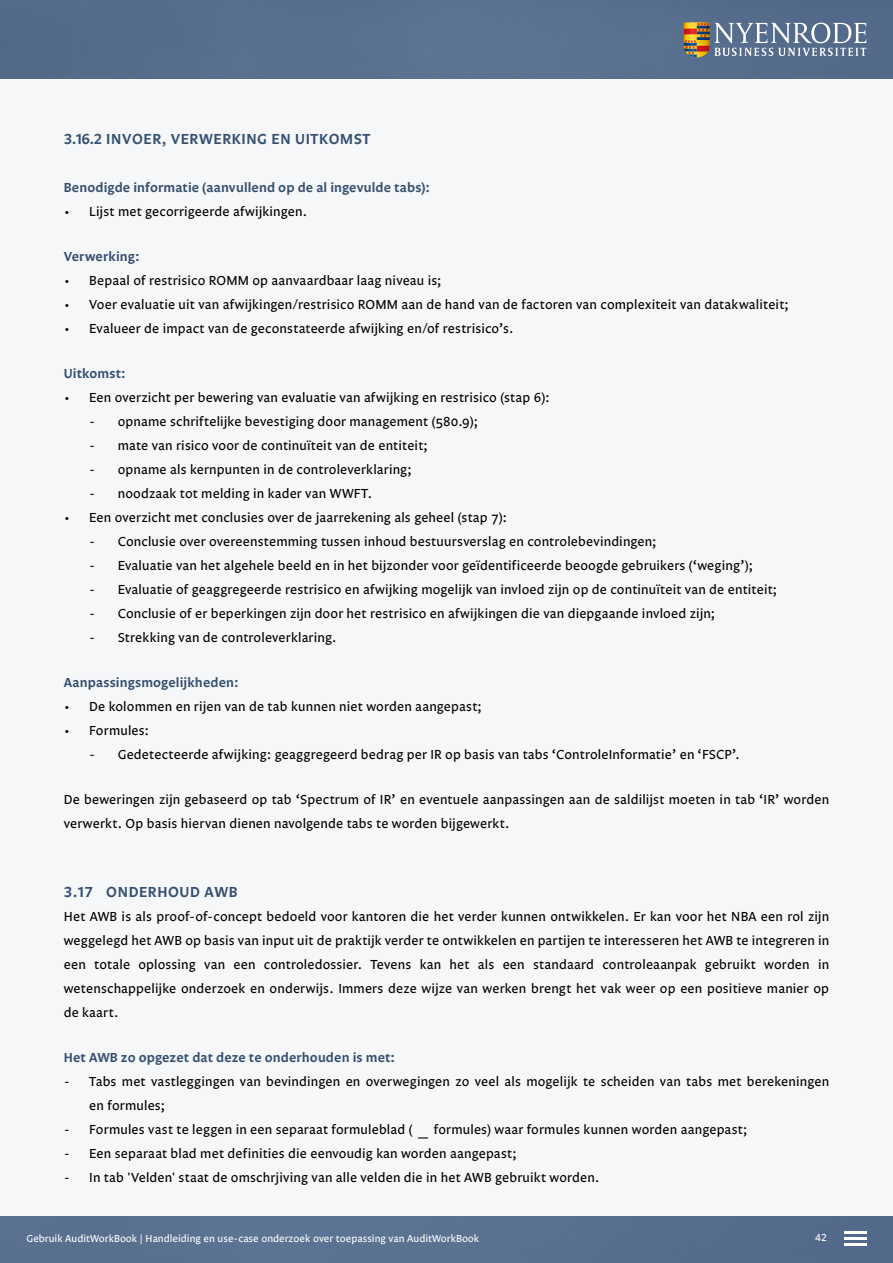
<style>
.page{position:relative;width:893px;height:1263px;background:#f6f7f9}
.page>*{position:absolute;margin:0;border:0;box-sizing:border-box;transform-origin:0 0}
.t1{font:600 15px "Legato OT";letter-spacing:.04em;color:#365071}
.t2{font:13.5px/24px "Legato OT";letter-spacing:.01em;color:#000}
.t3{font:600 13.5px "Legato OT";letter-spacing:.01em;color:#365071}
.t4{font:10.5px "Legato OT";color:#fff}
</style>
<div class="page">
<div style="left:0;top:1216px;width:893px;height:47px;background:#597090"></div>
<hr style="left:844px;top:1231px;width:22px;height:2px;background:#fff">
<hr style="left:844px;top:1237px;width:22px;height:2px;background:#fff">
<hr style="left:844px;top:1243px;width:22px;height:2px;background:#fff">
<div style="left:0;top:0;width:893px;height:79px;background:#586f8f"></div>
<svg style="left:684px;top:22px;width:182px;height:35px;background:#828a96"></svg>
<p class="t1" style="left:64px;top:130px;width:308px">3.16.2 INVOER, VERWERKING EN UITKOMST</p>
<p class="t3" style="left:64px;top:179px;width:368px">Benodigde informatie (aanvullend op de al ingevulde tabs):</p>
<p class="t2" style="left:64px;top:200px;width:245px">• Lijst met gecorrigeerde afwijkingen.</p>
<p class="t3" style="left:64px;top:248px;width:77px">Verwerking:</p>
<p class="t2" style="left:64px;top:269px;width:380px">• Bepaal of restrisico ROMM op aanvaardbaar laag niveau is;</p>
<p class="t2" style="left:64px;top:293px;width:727px">• Voer evaluatie uit van afwijkingen/restrisico ROMM aan de hand van de factoren van complexiteit van datakwaliteit;</p>
<p class="t2" style="left:64px;top:317px;width:451px">• Evalueer de impact van de geconstateerde afwijking en/of restrisico’s.</p>
<p class="t3" style="left:64px;top:365px;width:63px">Uitkomst:</p>
<p class="t2" style="left:64px;top:386px;width:488px">• Een overzicht per bewering van evaluatie van afwijking en restrisico (stap 6):</p>
<p class="t2" style="left:89px;top:410px;width:391px">- opname schriftelijke bevestiging door management (580.9);</p>
<p class="t2" style="left:89px;top:434px;width:341px">- mate van risico voor de continuïteit van de entiteit;</p>
<p class="t2" style="left:89px;top:458px;width:324px">- opname als kernpunten in de controleverklaring;</p>
<p class="t2" style="left:89px;top:482px;width:284px">- noodzaak tot melding in kader van WWFT.</p>
<p class="t2" style="left:64px;top:506px;width:445px">• Een overzicht met conclusies over de jaarrekening als geheel (stap 7):</p>
<p class="t2" style="left:89px;top:530px;width:569px">- Conclusie over overeenstemming tussen inhoud bestuursverslag en controlebevindingen;</p>
<p class="t2" style="left:89px;top:554px;width:666px">- Evaluatie van het algehele beeld en in het bijzonder voor geïdentificeerde beoogde gebruikers (‘weging’);</p>
<p class="t2" style="left:89px;top:578px;width:690px">- Evaluatie of geaggregeerde restrisico en afwijking mogelijk van invloed zijn op de continuïteit van de entiteit;</p>
<p class="t2" style="left:89px;top:602px;width:628px">- Conclusie of er beperkingen zijn door het restrisico en afwijkingen die van diepgaande invloed zijn;</p>
<p class="t2" style="left:89px;top:626px;width:249px">- Strekking van de controleverklaring.</p>
<p class="t3" style="left:64px;top:674px;width:176px">Aanpassingsmogelijkheden:</p>
<p class="t2" style="left:64px;top:695px;width:420px">• De kolommen en rijen van de tab kunnen niet worden aangepast;</p>
<p class="t2" style="left:64px;top:719px;width:87px">• Formules:</p>
<p class="t2" style="left:89px;top:743px;width:652px">- Gedetecteerde afwijking: geaggregeerd bedrag per IR op basis van tabs ‘ControleInformatie’ en ‘FSCP’.</p>
<p class="t2" style="left:64px;top:788px;width:767px">De beweringen zijn gebaseerd op tab ‘Spectrum of IR’ en eventuele aanpassingen aan de saldilijst moeten in tab ‘IR’ worden verwerkt. Op basis hiervan dienen navolgende tabs te worden bijgewerkt.</p>
<p class="t1" style="left:64px;top:883px;width:175px">3.17 ONDERHOUD AWB</p>
<p class="t2" style="left:64px;top:905px;width:767px;text-align:justify">Het AWB is als proof-of-concept bedoeld voor kantoren die het verder kunnen ontwikkelen. Er kan voor het NBA een rol zijn weggelegd het AWB op basis van input uit de praktijk verder te ontwikkelen en partijen te interesseren het AWB te integreren in een totale oplossing van een controledossier. Tevens kan het als een standaard controleaanpak gebruikt worden in wetenschappelijke onderzoek en onderwijs. Immers deze wijze van werken brengt het vak weer op een positieve manier op de kaart.</p>
<p class="t3" style="left:64px;top:1049px;width:333px">Het AWB zo opgezet dat deze te onderhouden is met:</p>
<p class="t2" style="left:89px;top:1070px;width:741px;text-indent:-26px">- Tabs met vastleggingen van bevindingen en overwegingen zo veel als mogelijk te scheiden van tabs met berekeningen en formules;</p>
<p class="t2" style="left:64px;top:1118px;width:686px">- Formules vast te leggen in een separaat formuleblad ( _ formules) waar formules kunnen worden aangepast;</p>
<p class="t2" style="left:64px;top:1142px;width:455px">- Een separaat blad met definities die eenvoudig kan worden aangepast;</p>
<p class="t2" style="left:64px;top:1166px;width:537px">- In tab 'Velden' staat de omschrjiving van alle velden die in het AWB gebruikt worden.</p>
<p class="t4" style="left:27px;top:1233px;width:454px">Gebruik AuditWorkBook | Handleiding en use-case onderzoek over toepassing van AuditWorkBook</p>
<p class="t4" style="left:815px;top:1232px;width:13px">42</p>
</div>
